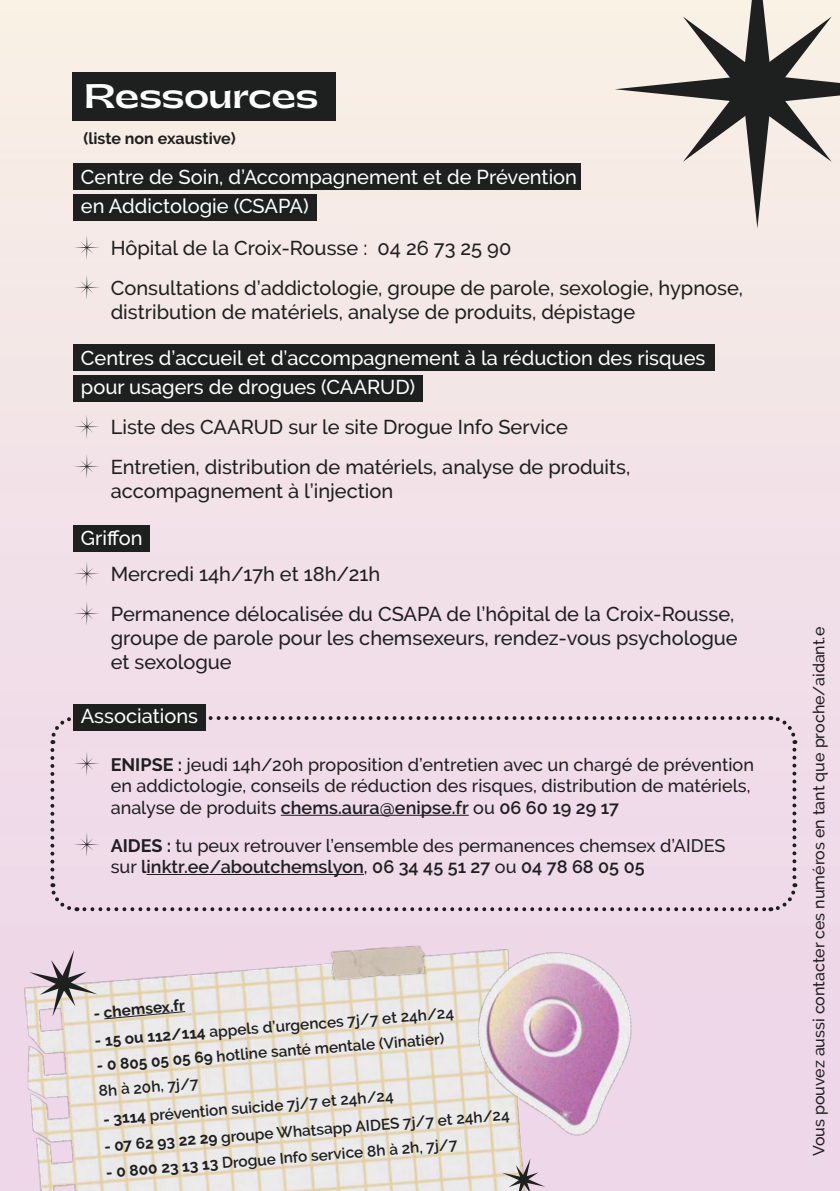
<style>
.page{position:relative;width:840px;height:1191px;background:#fff}
.page>*{position:absolute;margin:0;border:0;box-sizing:border-box;transform-origin:0 0}
.t1{font:700 32px "PP Gatwick";color:#fff}
.t2{font:500 20px/24px "Raleway";color:#1e1f1f}
.t3{font:500 20px/29.4px "Raleway";color:#fff}
.t4{font:500 18px/21.6px "Raleway";color:#1e1f1f}
.t5{font:500 16px "Raleway";color:#1e1f1f}
.t6{font:700 16px "Raleway";color:#1e1f1f}
.t7{font:600 15.4px/26.8px "Raleway";color:#1e1f1f}
.t8{font:700 15.4px "Raleway";color:#1e1f1f}
.s1{font-weight:700}
.s2{font-weight:600;color:#1d1f1f}
.s3{font-weight:600}
</style>
<div class="page">
<img style="left:0;top:0;width:839px;height:1191px">
<div style="left:72px;top:72px;width:263px;height:48px;background:#1e1f1f"></div>
<svg style="left:614px;top:0;width:225px;height:228px;background:#cac2bc"></svg>
<img style="left:4px;top:938px;width:564px;height:253px">
<svg style="left:103px;top:1010px;width:83px;height:9px"></svg>
<img style="left:326px;top:942px;width:104px;height:43px">
<img style="left:430px;top:913px;width:258px;height:264px">
<div style="left:73px;top:164px;width:507px;height:26px;background:#1e1f1f"></div>
<div style="left:73px;top:344px;width:641px;height:26px;background:#1e1f1f"></div>
<div style="left:73px;top:525px;width:77px;height:26px;background:#1e1f1f"></div>
<div style="left:73px;top:195px;width:244px;height:26px;background:#1e1f1f"></div>
<div style="left:73px;top:375px;width:349px;height:26px;background:#1e1f1f"></div>
<svg style="left:73px;top:235px;width:27px;height:25px"></svg>
<svg style="left:73px;top:414px;width:27px;height:25px"></svg>
<svg style="left:73px;top:561px;width:27px;height:25px"></svg>
<svg style="left:73px;top:275px;width:27px;height:25px"></svg>
<svg style="left:73px;top:454px;width:27px;height:25px"></svg>
<svg style="left:73px;top:601px;width:27px;height:25px"></svg>
<div style="left:48px;top:714px;width:750px;height:199px;background:#f0dbe9"></div>
<div style="left:73px;top:704px;width:133px;height:26px;background:#1e1f1f"></div>
<svg style="left:29px;top:950px;width:68px;height:66px;background:#cabdc2"></svg>
<svg style="left:501px;top:1158px;width:44px;height:33px"></svg>
<h1 class="t1" style="left:84px;top:76px;width:236px">Ressources</h1>
<p class="t6" style="left:83px;top:129px;width:154px">(liste non exaustive)</p>
<p class="t3" style="left:81px;top:162px;width:497px">Centre de Soin, d’Accompagnement et de Prévention en Addictologie (CSAPA)</p>
<p class="t2" style="left:111px;top:236px;width:402px">Hôpital de la Croix-Rousse : 04 26 73 25 90</p>
<p class="t2" style="left:111px;top:276px;width:633px">Consultations d’addictologie, groupe de parole, sexologie, hypnose, distribution de matériels, analyse de produits, dépistage</p>
<p class="t3" style="left:81px;top:343px;width:625px">Centres d’accueil et d’accompagnement à la réduction des risques pour usagers de drogues (CAARUD)</p>
<p class="t2" style="left:111px;top:415px;width:458px">Liste des CAARUD sur le site Drogue Info Service</p>
<p class="t2" style="left:111px;top:455px;width:521px">Entretien, distribution de matériels, analyse de produits, accompagnement à l’injection</p>
<p class="t3" style="left:81px;top:523px;width:63px">Griffon</p>
<p class="t2" style="left:111px;top:562px;width:271px">Mercredi 14h/17h et 18h/21h</p>
<p class="t2" style="left:111px;top:602px;width:628px">Permanence délocalisée du CSAPA de l’hôpital de la Croix-Rousse, groupe de parole pour les chemsexeurs, rendez-vous psychologue et sexologue</p>
<p class="t3" style="left:81px;top:702px;width:119px">Associations</p>
<p class="t4" style="left:111px;top:753px;width:644px"><span class="s1">ENIPSE :</span> jeudi 14h/20h proposition d’entretien avec un chargé de prévention en addictologie, conseils de réduction des risques, distribution de matériels, analyse de produits <span class="s2">chems.aura@enipse.fr</span> ou <span class="s3">06 60 19 29 17</span></p>
<p class="t4" style="left:111px;top:834px;width:616px"><span class="s1">AIDES :</span> tu peux retrouver l’ensemble des permanences chemsex d’AIDES sur <span class="s3">linktr.ee/aboutchemslyon</span>, <span class="s3">06 34 45 51 27</span> ou <span class="s3">04 78 68 05 05</span></p>
<p class="t8" style="left:93px;top:1004px;width:93px;rotate:-5deg">- chemsex.fr</p>
<p class="t7" style="left:94px;top:1025px;width:361px;rotate:-4deg"><span class="s1">- 15 ou 112/114</span> appels d’urgences 7j/7 et 24h/24</p>
<p class="t7" style="left:96px;top:1050px;width:350px;rotate:-4deg"><span class="s1">- 0 805 05 05 69</span> hotline santé mentale (Vinatier)<br>8h à 20h, 7j/7</p>
<p class="t7" style="left:102px;top:1107px;width:292px;rotate:-5deg"><span class="s1">- 3114</span> prévention suicide 7j/7 et 24h/24</p>
<p class="t7" style="left:103px;top:1130px;width:408px;rotate:-4deg"><span class="s1">- 07 62 93 22 29</span> groupe Whatsapp AIDES 7j/7 et 24h/24</p>
<p class="t7" style="left:105px;top:1160px;width:353px;rotate:-5deg"><span class="s1">- 0 800 23 13 13</span> Drogue Info service 8h à 2h, 7j/7</p>
<p class="t5" style="left:809px;top:1156px;width:531px;rotate:-90deg">Vous pouvez aussi contacter ces numéros en tant que proche/aidant.e</p>
</div>
